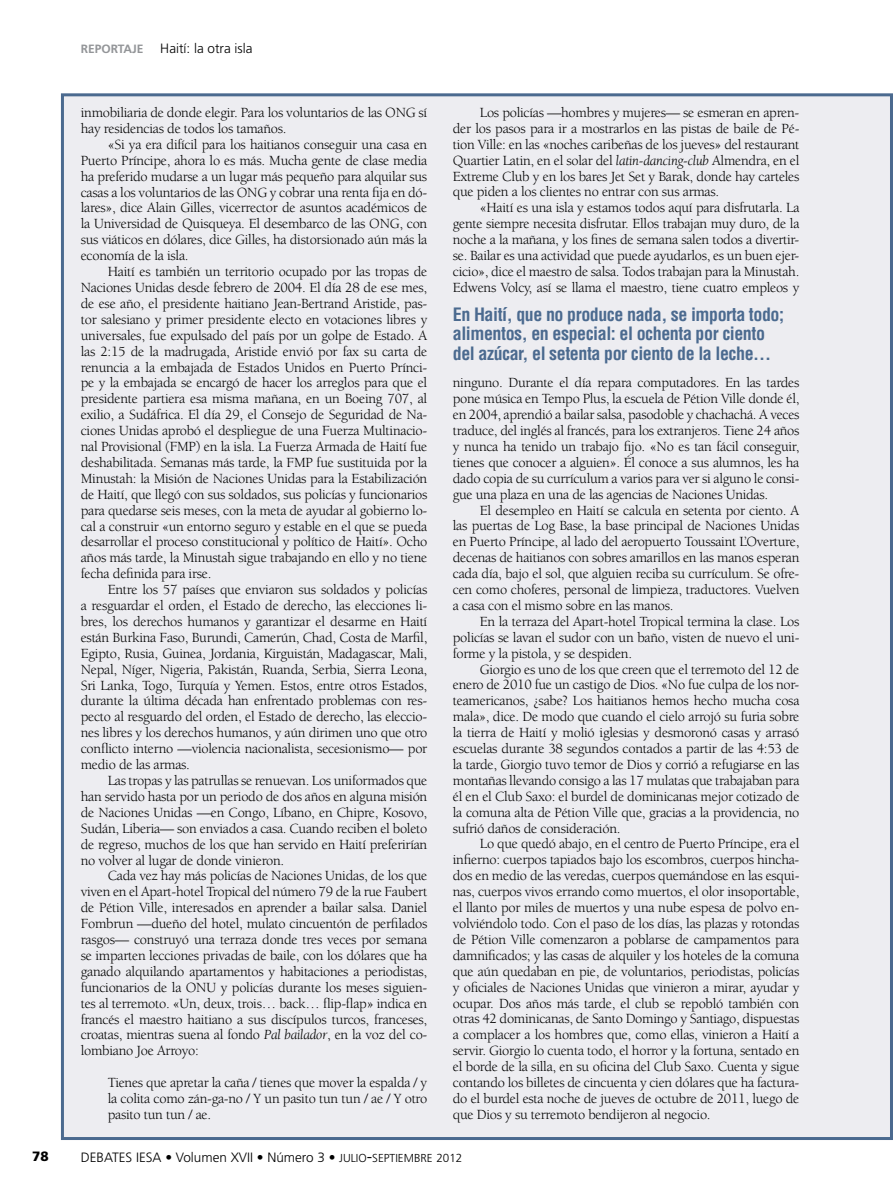
<style>
.page{position:relative;width:893px;height:1191px;background:#fff}
.page>*{position:absolute;margin:0;border:0;box-sizing:border-box;transform-origin:0 0}
.t1{font:700 condensed 18px/19.5px "Helvetica";letter-spacing:-.025em;color:#4b6a8f}
.t2{font:14.4px/15.9px "Berkeley";letter-spacing:-.02em;color:#000;text-align:justify}
.t3{font:300 13.5px "Frutiger";color:#000}
.t4{font:900 13.5px "Frutiger";color:#000}
.t5{font:700 12px "Frutiger";color:#939598}
.s1{font-weight:700;font-size:12px;color:#939598}
.s2{font-style:italic}
.s3{font-size:11.55px}
.s4{font-size:16.5px}
.s5{font-size:11.7px}
</style>
<div class="page">
<div style="left:62px;top:95px;width:829px;height:1043px;background:#ededf1"></div>
<p class="t5" style="left:81px;top:42px;width:23px">REPOR</p>
<p class="t3" style="left:118px;top:41px;width:136px"><span class="s1">TAJE</span> Haití: la otra isla</p>
<p class="t2" style="left:81px;top:105px;width:348px">inmobiliaria de donde elegir. Para los voluntarios de las ONG sí hay residencias de todos los tamaños.</p>
<p class="t2" style="left:81px;top:137px;width:348px;text-indent:27px">«Si ya era difícil para los haitianos conseguir una casa en Puerto Príncipe, ahora lo es más. Mucha gente de clase media ha preferido mudarse a un lugar más pequeño para alquilar sus casas a los voluntarios de las ONG y cobrar una renta fija en dó&shy;lares», dice Alain Gilles, vicerrector de asuntos académicos de la Universidad de Quisqueya. El desembarco de las ONG, con sus viáticos en dólares, dice Gilles, ha distorsionado aún más la economía de la isla.</p>
<p class="t2" style="left:81px;top:264px;width:348px;text-indent:27px">Haití es también un territorio ocupado por las tropas de Naciones Unidas desde febrero de 2004. El día 28 de ese mes, de ese año, el presidente haitiano Jean-Bertrand Aristide, pas&shy;tor salesiano y primer presidente electo en votaciones libres y universales, fue expulsado del país por un golpe de Estado. A las 2:15 de la madrugada, Aristide envió por fax su carta de renuncia a la embajada de Estados Unidos en Puerto Prínci&shy;pe y la embajada se encargó de hacer los arreglos para que el presidente partiera esa misma mañana, en un Boeing 707, al exilio, a Sudáfrica. El día 29, el Consejo de Seguridad de Na&shy;ciones Unidas aprobó el despliegue de una Fuerza Multinacio&shy;nal Provisional (FMP) en la isla. La Fuerza Armada de Haití fue deshabilitada. Semanas más tarde, la FMP fue sustituida por la Minustah: la Misión de Naciones Unidas para la Estabilización de Haití, que llegó con sus soldados, sus policías y funcionarios para quedarse seis meses, con la meta de ayudar al gobierno lo&shy;cal a construir «un entorno seguro y estable en el que se pueda desarrollar el proceso constitucional y político de Haití». Ocho años más tarde, la Minustah sigue trabajando en ello y no tiene fecha definida para irse.</p>
<p class="t2" style="left:81px;top:582px;width:348px;text-indent:27px">Entre los 57 países que enviaron sus soldados y policías a resguardar el orden, el Estado de derecho, las elecciones li&shy;bres, los derechos humanos y garantizar el desarme en Haití están Burkina Faso, Burundi, Camerún, Chad, Costa de Marfil, Egipto, Rusia, Guinea, Jordania, Kirguistán, Madagascar, Mali, Nepal, Níger, Nigeria, Pakistán, Ruanda, Serbia, Sierra Leona, Sri Lanka, Togo, Turquía y Yemen. Estos, entre otros Estados, durante la última década han enfrentado problemas con res&shy;pecto al resguardo del orden, el Estado de derecho, las eleccio&shy;nes libres y los derechos humanos, y aún dirimen uno que otro conflicto interno —violencia nacionalista, secesionismo— por medio de las armas.</p>
<p class="t2" style="left:81px;top:773px;width:348px;text-indent:27px">Las tropas y las patrullas se renuevan. Los uniformados que han servido hasta por un periodo de dos años en alguna misión de Naciones Unidas —en Congo, Líbano, en Chipre, Kosovo, Sudán, Liberia— son enviados a casa. Cuando reciben el boleto de regreso, muchos de los que han servido en Haití preferirían no volver al lugar de donde vinieron.</p>
<p class="t2" style="left:81px;top:868px;width:348px;text-indent:27px">Cada vez hay más policías de Naciones Unidas, de los que viven en el Apart-hotel Tropical del número 79 de la rue Faubert de Pétion Ville, interesados en aprender a bailar salsa. Daniel Fombrun —dueño del hotel, mulato cincuentón de perfilados rasgos— construyó una terraza donde tres veces por semana se imparten lecciones privadas de baile, con los dólares que ha ganado alquilando apartamentos y habitaciones a periodistas, funcionarios de la ONU y policías durante los meses siguien&shy;tes al terremoto. «Un, deux, trois… back… flip-flap» indica en francés el maestro haitiano a sus discípulos turcos, franceses, croatas, mientras suena al fondo <span class="s2">Pal bailador</span>, en la voz del co&shy;lombiano Joe Arroyo:</p>
<p class="t2" style="left:108px;top:1075px;width:321px">Tienes que apretar la caña / tienes que mover la espalda / y la colita como zán-ga-no / Y un pasito tun tun / ae / Y otro pasito tun tun / ae.</p>
<p class="t2" style="left:453px;top:105px;width:348px;text-indent:27px">Los policías —hombres y mujeres— se esmeran en apren&shy;der los pasos para ir a mostrarlos en las pistas de baile de Pé&shy;tion Ville: en las «noches caribeñas de los jueves» del restaurant Quartier Latin, en el solar del <span class="s2">latin-dancing-club</span> Almendra, en el Extreme Club y en los bares Jet Set y Barak, donde hay carteles que piden a los clientes no entrar con sus armas.</p>
<p class="t2" style="left:453px;top:200px;width:348px;text-indent:27px">«Haití es una isla y estamos todos aquí para disfrutarla. La gente siempre necesita disfrutar. Ellos trabajan muy duro, de la noche a la mañana, y los fines de semana salen todos a divertir&shy;se. Bailar es una actividad que puede ayudarlos, es un buen ejer&shy;cicio», dice el maestro de salsa. Todos trabajan para la Minustah.<br>Edwens Volcy, así se llama el maestro, tiene cuatro empleos y</p>
<p class="t1" style="left:453px;top:304px;width:333px">En Haití, que no produce nada, se importa todo; alimentos, en especial: el ochenta por ciento del azúcar, el setenta por ciento de la leche…</p>
<p class="t2" style="left:453px;top:375px;width:348px">ninguno. Durante el día repara computadores. En las tardes pone música en Tempo Plus, la escuela de Pétion Ville donde él, en 2004, aprendió a bailar salsa, pasodoble y chachachá. A veces traduce, del inglés al francés, para los extranjeros. Tiene 24 años y nunca ha tenido un trabajo fijo. «No es tan fácil conseguir, tienes que conocer a alguien». Él conoce a sus alumnos, les ha dado copia de su currículum a varios para ver si alguno le consi&shy;gue una plaza en una de las agencias de Naciones Unidas.</p>
<p class="t2" style="left:453px;top:502px;width:348px;text-indent:27px">El desempleo en Haití se calcula en setenta por ciento. A las puertas de Log Base, la base principal de Naciones Unidas en Puerto Príncipe, al lado del aeropuerto Toussaint L’Overture, decenas de haitianos con sobres amarillos en las manos esperan cada día, bajo el sol, que alguien reciba su currículum. Se ofre&shy;cen como choferes, personal de limpieza, traductores. Vuelven a casa con el mismo sobre en las manos.</p>
<p class="t2" style="left:453px;top:613px;width:348px;text-indent:27px">En la terraza del Apart-hotel Tropical termina la clase. Los policías se lavan el sudor con un baño, visten de nuevo el uni&shy;forme y la pistola, y se despiden.</p>
<p class="t2" style="left:453px;top:661px;width:348px;text-indent:27px">Giorgio es uno de los que creen que el terremoto del 12 de enero de 2010 fue un castigo de Dios. «No fue culpa de los nor&shy;teamericanos, ¿sabe? Los haitianos hemos hecho mucha cosa mala», dice. De modo que cuando el cielo arrojó su furia sobre la tierra de Haití y molió iglesias y desmoronó casas y arrasó escuelas durante 38 segundos contados a partir de las 4:53 de la tarde, Giorgio tuvo temor de Dios y corrió a refugiarse en las montañas llevando consigo a las 17 mulatas que trabajaban para él en el Club Saxo: el burdel de dominicanas mejor cotizado de la comuna alta de Pétion Ville que, gracias a la providencia, no sufrió daños de consideración.</p>
<p class="t2" style="left:453px;top:836px;width:348px;text-indent:27px">Lo que quedó abajo, en el centro de Puerto Príncipe, era el infierno: cuerpos tapiados bajo los escombros, cuerpos hincha&shy;dos en medio de las veredas, cuerpos quemándose en las esqui&shy;nas, cuerpos vivos errando como muertos, el olor insoportable, el llanto por miles de muertos y una nube espesa de polvo en&shy;volviéndolo todo. Con el paso de los días, las plazas y rotondas de Pétion Ville comenzaron a poblarse de campamentos para damnificados; y las casas de alquiler y los hoteles de la comuna que aún quedaban en pie, de voluntarios, periodistas, policías y oficiales de Naciones Unidas que vinieron a mirar, ayudar y ocupar. Dos años más tarde, el club se repobló también con otras 42 dominicanas, de Santo Domingo y Santiago, dispuestas a complacer a los hombres que, como ellas, vinieron a Haití a servir. Giorgio lo cuenta todo, el horror y la fortuna, sentado en el borde de la silla, en su oficina del Club Saxo. Cuenta y sigue contando los billetes de cincuenta y cien dólares que ha factura&shy;do el burdel esta noche de jueves de octubre de 2011, luego de que Dios y su terremoto bendijeron al negocio.</p>
<p class="t4" style="left:32px;top:1148px;width:18px">78</p>
<p class="t3" style="left:81px;top:1150px;width:383px">DEBATES IESA • Volumen XVII • Número 3 • <span class="s3">JULIO</span><span class="s4">-</span><span class="s3">SEPTIEMBRE</span> <span class="s5">2012</span></p>
</div>
